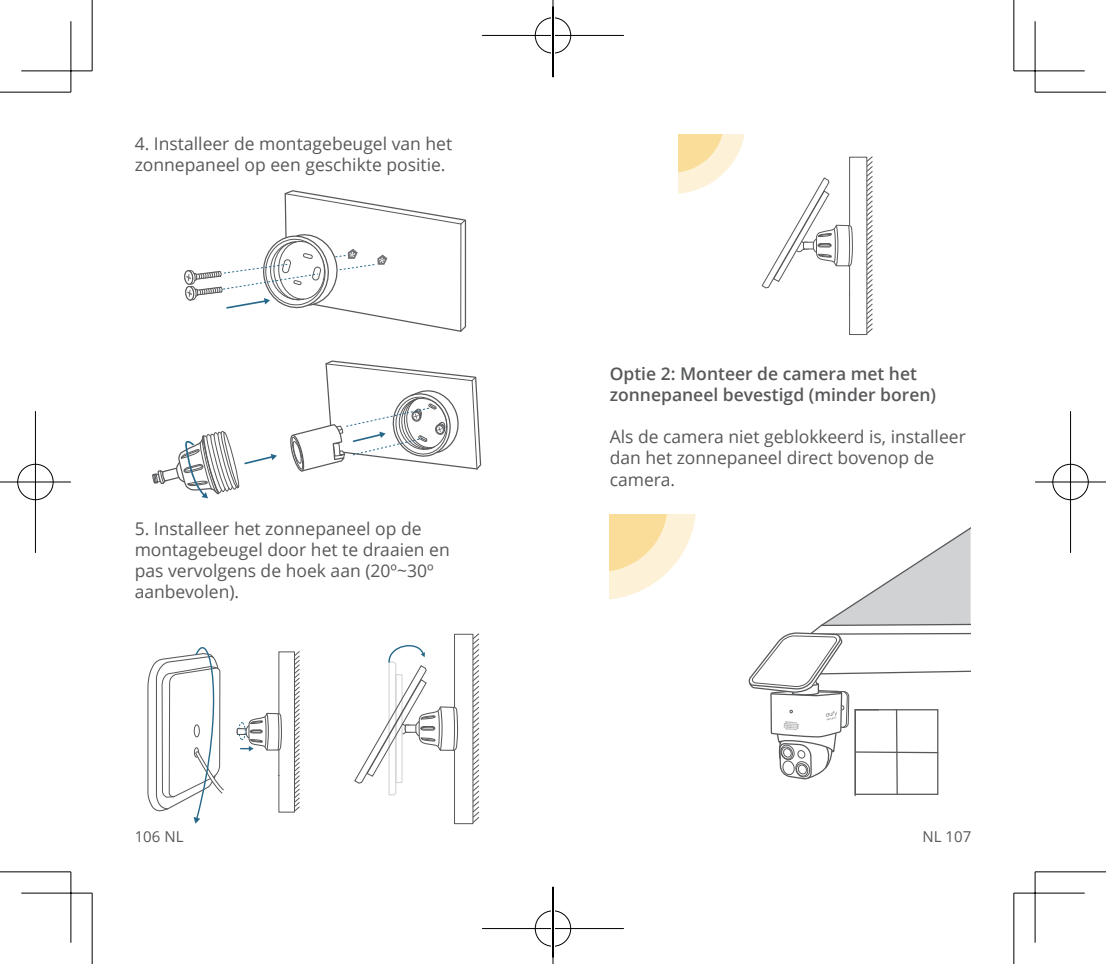
<style>
.page{position:relative;width:1106px;height:964px;background:#fff}
.page>*{position:absolute;margin:0;border:0;box-sizing:border-box;transform-origin:0 0}
.t1{font:17.5px/21px "Open Sans";color:#57585a}
.t2{font:600 17.5px/21px "Open Sans";color:#57585a}
.t3{font:15px "Open Sans";color:#57585a}
</style>
<div class="page">
<div style="left:184px;top:270px;width:9px;height:15px;border:1px solid #57585a;border-radius:50%"></div>
<div style="left:185px;top:285px;width:9px;height:16px;border:1px solid #57585a;border-radius:50%"></div>
<div style="left:185px;top:286px;width:9px;height:15px;border:1px solid #57585a;border-radius:50%"></div>
<svg style="left:186px;top:190px;width:280px;height:142px"></svg>
<svg style="left:152px;top:431px;width:125px;height:67px"></svg>
<svg style="left:290px;top:360px;width:192px;height:112px"></svg>
<svg style="left:236px;top:651px;width:64px;height:162px"></svg>
<svg style="left:147px;top:647px;width:77px;height:177px"></svg>
<svg style="left:354px;top:633px;width:126px;height:191px"></svg>
<svg style="left:678px;top:135px;width:67px;height:59px"></svg>
<svg style="left:761px;top:156px;width:112px;height:179px"></svg>
<svg style="left:609px;top:515px;width:87px;height:85px"></svg>
<svg style="left:748px;top:527px;width:222px;height:269px"></svg>
<hr style="left:0;top:92px;width:71px;height:1px;background:#000">
<hr style="left:1035px;top:92px;width:71px;height:1px;background:#000">
<hr style="left:0;top:871px;width:71px;height:1px;background:#000">
<hr style="left:1035px;top:871px;width:71px;height:1px;background:#000">
<hr style="left:92px;top:0;width:1px;height:71px;background:#000">
<hr style="left:92px;top:893px;width:1px;height:71px;background:#000">
<hr style="left:1013px;top:0;width:1px;height:71px;background:#000">
<hr style="left:1013px;top:893px;width:1px;height:71px;background:#000">
<hr style="left:21px;top:70px;width:71px;height:1px;background:#000">
<hr style="left:1013px;top:70px;width:71px;height:1px;background:#000">
<hr style="left:21px;top:892px;width:71px;height:1px;background:#000">
<hr style="left:1013px;top:892px;width:71px;height:1px;background:#000">
<hr style="left:70px;top:21px;width:1px;height:71px;background:#000">
<hr style="left:70px;top:872px;width:1px;height:71px;background:#000">
<hr style="left:1034px;top:21px;width:1px;height:71px;background:#000">
<hr style="left:1034px;top:872px;width:1px;height:71px;background:#000">
<div style="left:533px;top:16px;width:39px;height:39px;border:3px solid #fff;border-radius:50%"></div>
<hr style="left:482px;top:34px;width:142px;height:3px;background:#fff">
<div style="left:535px;top:17px;width:36px;height:36px;border:1px solid #000;border-radius:50%"></div>
<hr style="left:482px;top:35px;width:142px;height:1px;background:#000">
<hr style="left:552px;top:0;width:1px;height:71px;background:#000">
<div style="left:533px;top:909px;width:39px;height:39px;border:3px solid #fff;border-radius:50%"></div>
<hr style="left:482px;top:927px;width:142px;height:3px;background:#fff">
<div style="left:535px;top:910px;width:36px;height:36px;border:1px solid #000;border-radius:50%"></div>
<hr style="left:482px;top:928px;width:142px;height:1px;background:#000">
<hr style="left:552px;top:893px;width:1px;height:71px;background:#000">
<div style="left:16px;top:463px;width:39px;height:38px;border:3px solid #fff;border-radius:50%"></div>
<hr style="left:0;top:480px;width:71px;height:3px;background:#fff">
<hr style="left:34px;top:411px;width:3px;height:142px;background:#fff">
<div style="left:17px;top:464px;width:36px;height:36px;border:1px solid #000;border-radius:50%"></div>
<hr style="left:0;top:481px;width:71px;height:1px;background:#000">
<hr style="left:35px;top:411px;width:1px;height:142px;background:#000">
<div style="left:1051px;top:463px;width:38px;height:38px;border:3px solid #fff;border-radius:50%"></div>
<hr style="left:1035px;top:480px;width:71px;height:3px;background:#fff">
<hr style="left:1069px;top:411px;width:3px;height:142px;background:#fff">
<div style="left:1052px;top:464px;width:36px;height:36px;border:1px solid #000;border-radius:50%"></div>
<hr style="left:1035px;top:481px;width:71px;height:1px;background:#000">
<hr style="left:1070px;top:411px;width:1px;height:142px;background:#000">
<hr style="left:551px;top:6px;width:3px;height:71px;background:#fff">
<hr style="left:551px;top:887px;width:3px;height:71px;background:#fff">
<hr style="left:552px;top:6px;width:1px;height:71px;background:#000">
<hr style="left:552px;top:887px;width:1px;height:71px;background:#000">
<p class="t1" style="left:135px;top:132px;width:319px">4. Installeer de montagebeugel van het zonnepaneel op een geschikte positie.</p>
<p class="t1" style="left:135px;top:517px;width:317px">5. Installeer het zonnepaneel op de montagebeugel door het te draaien en pas vervolgens de hoek aan (20º~30º aanbevolen).</p>
<p class="t2" style="left:609px;top:362px;width:328px">Optie 2: Monteer de camera met het zonnepaneel bevestigd (minder boren)</p>
<p class="t1" style="left:609px;top:425px;width:357px">Als de camera niet geblokkeerd is, installeer dan het zonnepaneel direct bovenop de camera.</p>
<p class="t3" style="left:135px;top:826px;width:50px">106 NL</p>
<p class="t3" style="left:922px;top:826px;width:50px">NL 107</p>
</div>
